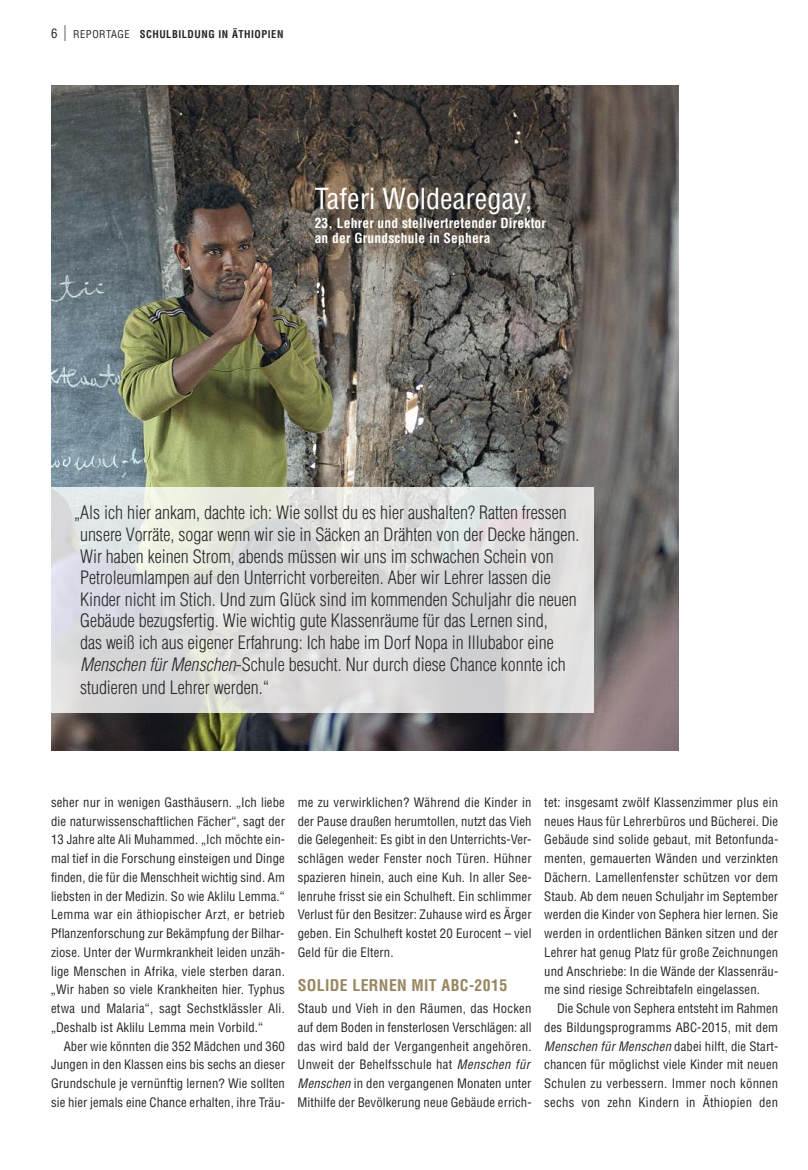
<style>
.page{position:relative;width:808px;height:1170px;background:#fff}
.page>*{position:absolute;margin:0;border:0;box-sizing:border-box;transform-origin:0 0}
.t1{font:condensed 28.35px "Helvetica";color:#fff}
.t2{font:300 condensed 18px/21.6px "Helvetica";color:#272627}
.t3{font:700 condensed 15.75px "Helvetica";letter-spacing:.025em;color:#978660}
.t4{font:700 condensed 13.5px/15px "Helvetica";letter-spacing:.015em;color:#fff}
.t5{font:condensed 12.75px/18.8px "Helvetica";letter-spacing:.01em;color:#272627;text-align:justify}
.t6{font:700 condensed 10.5px "Helvetica";letter-spacing:.05em;color:#272627}
.s1{font-weight:400;font-size:12.75px}
.s2{font-weight:400;font-size:15.75px}
.s3{font-weight:400}
.s4{font-style:italic}
</style>
<div class="page">
<img style="left:51px;top:85px;width:628px;height:665px">
<img style="left:51px;top:488px;width:542px;height:225px">
<p class="t6" style="left:51px;top:28px;width:234px"><span class="s1">6</span> <span class="s2">|</span> <span class="s3">REPORTAGE</span> SCHULBILDUNG IN ÄTHIOPIEN</p>
<h1 class="t1" style="left:315px;top:182px;width:219px">Taferi Woldearegay,</h1>
<p class="t4" style="left:315px;top:216px;width:233px">23, Lehrer und stellvertretender Direktor an der Grundschule in Sephera</p>
<p class="t2" style="left:80px;top:502px;width:501px;text-indent:-6px">„Als ich hier ankam, dachte ich: Wie sollst du es hier aushalten? Ratten fressen unsere Vorräte, sogar wenn wir sie in Säcken an Drähten von der Decke hängen.<br>Wir haben keinen Strom, abends müssen wir uns im schwachen Schein von Petroleumlampen auf den Unterricht vorbereiten. Aber wir Lehrer lassen die Kinder nicht im Stich. Und zum Glück sind im kommenden Schuljahr die neuen Gebäude bezugsfertig. Wie wichtig gute Klassenräume für das Lernen sind,<br>das weiß ich aus eigener Erfahrung: Ich habe im Dorf Nopa in Illubabor eine <span class="s4">Menschen für Menschen</span>-Schule besucht. Nur durch diese Chance konnte ich</p>
<h2 class="t2" style="left:80px;top:677px;width:190px">studieren und Lehrer werden.“</h2>
<p class="t5" style="left:51px;top:792px;width:236px">seher nur in wenigen Gasthäusern. „Ich liebe die naturwissenschaftlichen Fächer“, sagt der 13 Jahre alte Ali Muhammed. „Ich möchte ein&shy;mal tief in die Forschung einsteigen und Dinge finden, die für die Menschheit wichtig sind. Am liebsten in der Medizin. So wie Aklilu Lemma.“ Lemma war ein äthiopischer Arzt, er betrieb Pflanzenforschung zur Bekämpfung der Bilhar&shy;ziose. Unter der Wurmkrankheit leiden unzäh&shy;lige Menschen in Afrika, viele sterben daran. „Wir haben so viele Krankheiten hier. Typhus etwa und Malaria“, sagt Sechstklässler Ali. „Deshalb ist Aklilu Lemma mein Vorbild.“</p>
<p class="t5" style="left:51px;top:1036px;width:236px;text-indent:13px">Aber wie könnten die 352 Mädchen und 360<br>Jungen in den Klassen eins bis sechs an dieser Grundschule je vernünftig lernen? Wie sollten sie hier jemals eine Chance erhalten, ihre Träu-</p>
<p class="t5" style="left:298px;top:792px;width:236px">me zu verwirklichen? Während die Kinder in der Pause draußen herumtollen, nutzt das Vieh die Gelegenheit: Es gibt in den Unterrichts-Ver&shy;schlägen weder Fenster noch Türen. Hühner spazieren hinein, auch eine Kuh. In aller See&shy;lenruhe frisst sie ein Schulheft. Ein schlimmer Verlust für den Besitzer: Zuhause wird es Ärger geben. Ein Schulheft kostet 20 Eurocent – viel Geld für die Eltern.</p>
<p class="t3" style="left:298px;top:976px;width:211px">SOLIDE LERNEN MIT ABC-2015</p>
<p class="t5" style="left:298px;top:999px;width:236px;text-align:left">Staub und Vieh in den Räumen, das Hocken auf dem Boden in fensterlosen Verschlägen: all das wird bald der Vergangenheit angehören.<br>Unweit der Behelfsschule hat <span class="s4">Menschen für Menschen</span> in den vergangenen Monaten unter Mithilfe der Bevölkerung neue Gebäude errich-</p>
<p class="t5" style="left:544px;top:792px;width:236px">tet: insgesamt zwölf Klassenzimmer plus ein neues Haus für Lehrerbüros und Bücherei. Die Gebäude sind solide gebaut, mit Betonfunda&shy;menten, gemauerten Wänden und verzinkten Dächern. Lamellenfenster schützen vor dem Staub. Ab dem neuen Schuljahr im September werden die Kinder von Sephera hier lernen. Sie werden in ordentlichen Bänken sitzen und der Lehrer hat genug Platz für große Zeichnungen und Anschriebe: In die Wände der Klassenräu&shy;me sind riesige Schreibtafeln eingelassen.</p>
<p class="t5" style="left:544px;top:999px;width:236px;text-indent:13px">Die Schule von Sephera entsteht im Rahmen des Bildungsprogramms ABC-2015, mit dem <span class="s4">Menschen für Menschen</span> dabei hilft, die Start&shy;chancen für möglichst viele Kinder mit neuen Schulen zu verbessern. Immer noch können sechs von zehn Kindern in Äthiopien den</p>
</div>
